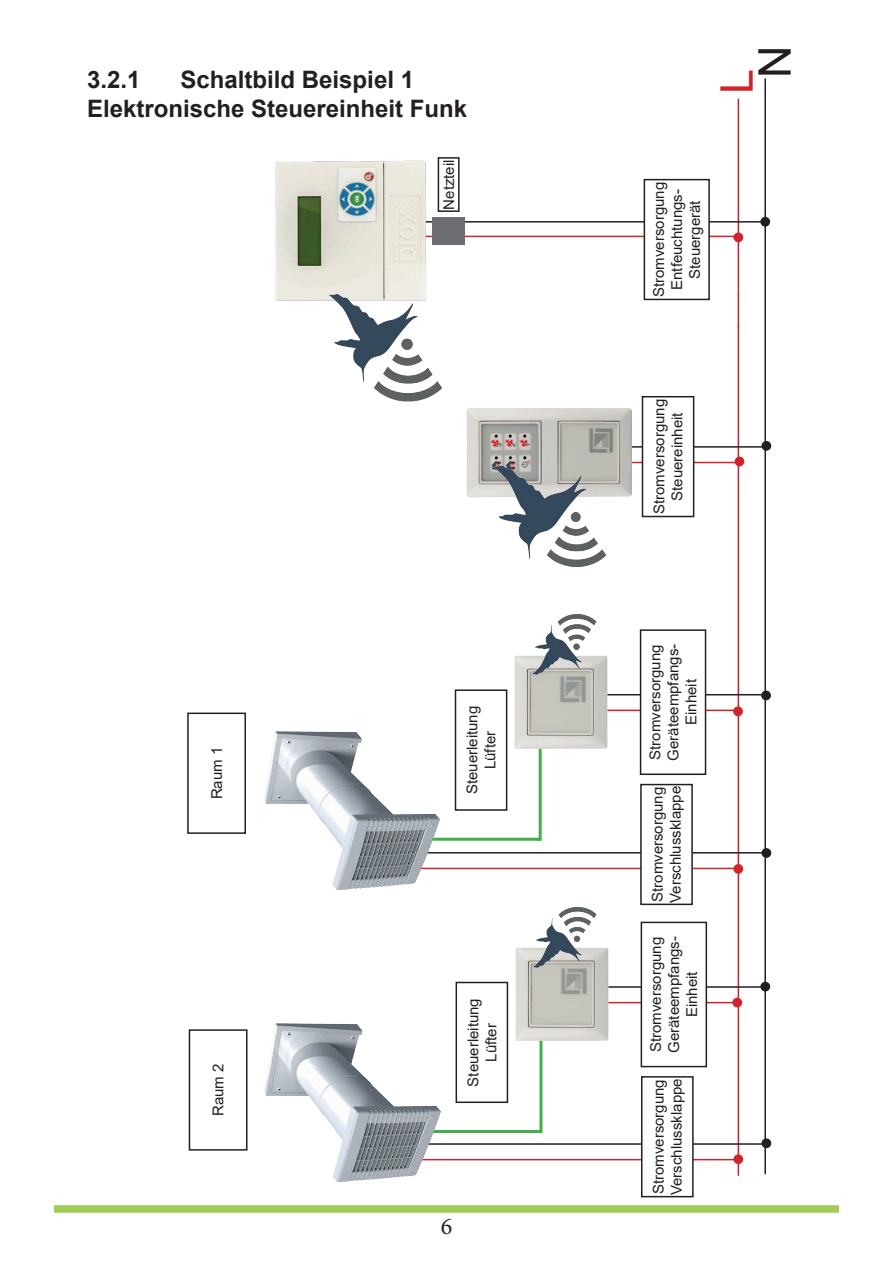
<style>
.page{position:relative;width:893px;height:1263px;background:#fff}
.page>*{position:absolute;margin:0;border:0;box-sizing:border-box;transform-origin:0 0}
.t1{font:45px "Arial";color:#d1232a}
.t2{font:45px "Arial";color:#231f20}
.t3{font:700 24px/28.8px "Arial";color:#231f20}
.t4{font:24px "Minion Pro";color:#231f20}
.t5{font:15px/18px "Arial";color:#231f20;text-align:center}
</style>
<div class="page">
<hr style="left:738px;top:326px;width:1px;height:850px;background:#d1232a">
<hr style="left:556px;top:462px;width:184px;height:1px;background:#d1232a">
<hr style="left:764px;top:78px;width:2px;height:1096px;background:#231f20">
<hr style="left:570px;top:446px;width:196px;height:2px;background:#231f20">
<hr style="left:738px;top:289px;width:1px;height:38px;background:#d1232a">
<div style="left:735px;top:457px;width:9px;height:9px;background:#d1232a;border-radius:50%"></div>
<div style="left:733px;top:864px;width:10px;height:10px;background:#d1232a;border-radius:50%"></div>
<div style="left:733px;top:1154px;width:10px;height:10px;background:#d1232a;border-radius:50%"></div>
<div style="left:761px;top:848px;width:10px;height:10px;background:#231f20;border-radius:50%"></div>
<div style="left:761px;top:1138px;width:10px;height:10px;background:#231f20;border-radius:50%"></div>
<div style="left:761px;top:441px;width:10px;height:10px;background:#231f20;border-radius:50%"></div>
<div style="left:187px;top:712px;width:59px;height:122px;border:2px solid #231f20"></div>
<img style="left:466px;top:408px;width:169px;height:90px">
<img style="left:488px;top:457px;width:104px;height:103px">
<img style="left:547px;top:510px;width:59px;height:57px">
<div style="left:733px;top:706px;width:10px;height:10px;background:#d1232a;border-radius:50%"></div>
<div style="left:761px;top:690px;width:10px;height:10px;background:#231f20;border-radius:50%"></div>
<hr style="left:432px;top:1130px;width:109px;height:3px;background:#40ae49">
<hr style="left:420px;top:1159px;width:320px;height:1px;background:#d1232a">
<hr style="left:427px;top:1143px;width:339px;height:2px;background:#231f20">
<hr style="left:539px;top:988px;width:3px;height:145px;background:#40ae49">
<div style="left:189px;top:1029px;width:58px;height:121px;border:2px solid #231f20"></div>
<div style="left:642px;top:1077px;width:51px;height:119px;background:#fff"></div>
<div style="left:641px;top:1076px;width:53px;height:121px;border:2px solid #231f20"></div>
<hr style="left:579px;top:1002px;width:160px;height:1px;background:#d1232a">
<hr style="left:583px;top:986px;width:182px;height:2px;background:#231f20">
<img style="left:515px;top:947px;width:97px;height:97px">
<div style="left:732px;top:998px;width:10px;height:9px;background:#d1232a;border-radius:50%"></div>
<div style="left:760px;top:982px;width:10px;height:9px;background:#231f20;border-radius:50%"></div>
<img style="left:531px;top:918px;width:55px;height:54px">
<img style="left:558px;top:907px;width:39px;height:37px">
<div style="left:456px;top:982px;width:52px;height:121px;border:2px solid #231f20"></div>
<div style="left:641px;top:922px;width:65px;height:144px;background:#fff"></div>
<div style="left:641px;top:922px;width:66px;height:145px;border:2px solid #231f20"></div>
<div style="left:642px;top:397px;width:52px;height:119px;background:#fff"></div>
<div style="left:642px;top:396px;width:52px;height:121px;border:2px solid #231f20"></div>
<img style="left:264px;top:1023px;width:183px;height:159px">
<div style="left:54px;top:1205px;width:785px;height:8px;background:#a0cc55"></div>
<div style="left:733px;top:232px;width:10px;height:10px;background:#d1232a;border-radius:50%"></div>
<div style="left:760px;top:217px;width:10px;height:10px;background:#231f20;border-radius:50%"></div>
<hr style="left:431px;top:838px;width:109px;height:3px;background:#40ae49">
<hr style="left:419px;top:868px;width:320px;height:1px;background:#d1232a">
<hr style="left:426px;top:852px;width:339px;height:1px;background:#231f20">
<hr style="left:539px;top:695px;width:3px;height:146px;background:#40ae49">
<div style="left:641px;top:784px;width:51px;height:120px;background:#fff"></div>
<div style="left:640px;top:784px;width:53px;height:121px;border:2px solid #231f20"></div>
<hr style="left:578px;top:710px;width:160px;height:1px;background:#d1232a">
<hr style="left:582px;top:694px;width:182px;height:1px;background:#231f20">
<img style="left:514px;top:655px;width:97px;height:97px">
<img style="left:530px;top:624px;width:55px;height:56px">
<img style="left:557px;top:614px;width:39px;height:37px">
<div style="left:455px;top:689px;width:52px;height:122px;border:2px solid #231f20"></div>
<div style="left:641px;top:630px;width:64px;height:144px;background:#fff"></div>
<div style="left:640px;top:629px;width:66px;height:146px;border:2px solid #231f20"></div>
<img style="left:264px;top:731px;width:182px;height:159px">
<hr style="left:738px;top:99px;width:1px;height:190px;background:#d1232a">
<hr style="left:335px;top:236px;width:404px;height:1px;background:#d1232a">
<hr style="left:314px;top:221px;width:451px;height:2px;background:#231f20">
<div style="left:432px;top:217px;width:33px;height:28px;background:#6c6d70"></div>
<div style="left:438px;top:157px;width:22px;height:55px;border:2px solid #231f20"></div>
<img style="left:275px;top:160px;width:157px;height:141px">
<div style="left:644px;top:180px;width:65px;height:119px;background:#fff"></div>
<div style="left:644px;top:179px;width:66px;height:121px;border:2px solid #231f20"></div>
<img style="left:325px;top:285px;width:98px;height:98px">
<img style="left:374px;top:336px;width:68px;height:66px">
<h2 class="t3" style="left:87px;top:66px;width:382px;text-indent:93px">Schaltbild Beispiel 1<br>Elektronische Steuereinheit Funk</h2>
<h2 class="t3" style="left:87px;top:66px;width:55px">3.2.1</h2>
<p class="t5" style="left:208px;top:799px;width:54px;rotate:-90deg">Raum 1</p>
<p class="t5" style="left:209px;top:1116px;width:54px;rotate:-90deg">Raum 2</p>
<p class="t5" style="left:440px;top:210px;width:52px;rotate:-90deg">Netzteil</p>
<p class="t5" style="left:463px;top:794px;width:90px;rotate:-90deg">Steuerleitung<br>Lüfter</p>
<p class="t5" style="left:464px;top:1086px;width:90px;rotate:-90deg">Steuerleitung<br>Lüfter</p>
<h2 class="t4" style="left:441px;top:1210px;width:13px">6</h2>
<h1 class="t2" style="left:744px;top:78px;width:34px;rotate:-90deg">N</h1>
<h1 class="t1" style="left:706px;top:94px;width:27px;rotate:-90deg">L</h1>
<p class="t5" style="left:650px;top:297px;width:117px;rotate:-90deg">Stromversorgung<br>Entfeuchtungs-<br>Steuergerät</p>
<p class="t5" style="left:650px;top:514px;width:117px;rotate:-90deg">Stromversorgung<br>Steuereinheit</p>
<p class="t5" style="left:646px;top:760px;width:118px;rotate:-90deg">Stromversorgung<br>Geräteempfangs-<br>Einheit</p>
<p class="t5" style="left:649px;top:903px;width:118px;text-align:left;rotate:-90deg">Stromversorgung<br>Verschlussklappe</p>
<p class="t5" style="left:647px;top:1053px;width:118px;rotate:-90deg">Stromversorgung<br>Geräteempfangs-<br>Einheit</p>
<p class="t5" style="left:649px;top:1195px;width:118px;text-align:left;rotate:-90deg">Stromversorgung<br>Verschlussklappe</p>
</div>
